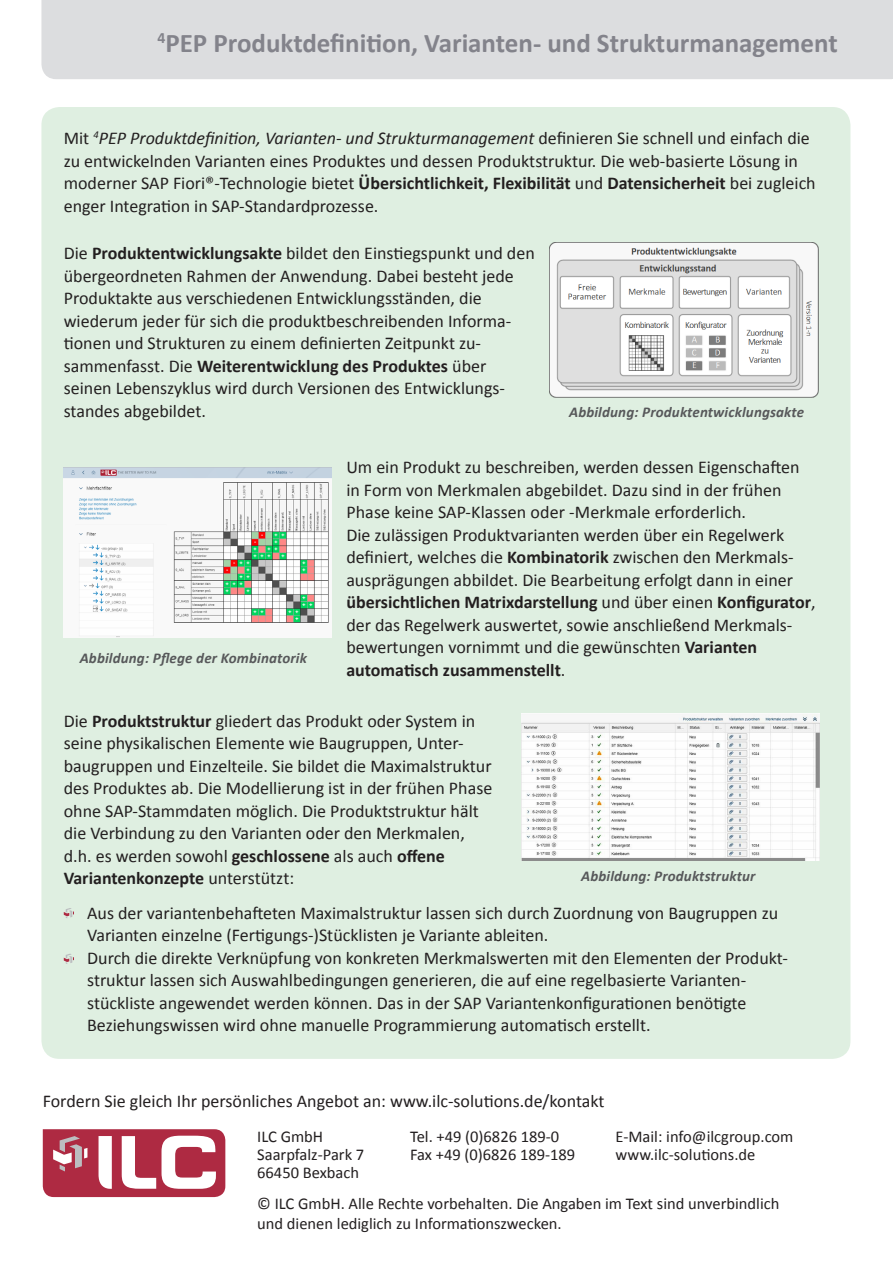
<style>
.page{position:relative;width:893px;height:1263px;background:#fff}
.page>*{position:absolute;margin:0;border:0;box-sizing:border-box;transform-origin:0 0}
.t1{font:700 27px "Calibri";color:#83838b}
.t2{font:18px/22.5px "Calibri";color:#231f20}
.t3{font:700 18px "Calibri";color:#231f20}
.t4{font:16.5px/18px "Calibri";color:#231f20}
.t5{font:italic 700 15px "Calibri";letter-spacing:.01em;color:#57585a}
.s1{font-style:italic}
.s2{font-weight:700}
.s3{font-weight:400}
</style>
<div class="page">
<div style="left:41px;top:107px;width:809px;height:952px;background:#dfefe1;border-radius:18px"></div>
<div style="left:41px;top:0;width:852px;height:79px;background:#dcdddf"></div>
<svg style="left:43px;top:1129px;width:182px;height:68px"></svg>
<img style="left:549px;top:243px;width:269px;height:154px">
<img style="left:64px;top:467px;width:268px;height:170px">
<img style="left:522px;top:713px;width:298px;height:148px">
<svg style="left:64px;top:908px;width:10px;height:10px"></svg>
<svg style="left:64px;top:954px;width:10px;height:10px"></svg>
<p class="t1" style="left:157px;top:26px;width:682px"><sup>4</sup>PEP Produktdefinition, Varianten- und Strukturmanagement</p>
<p class="t2" style="left:64px;top:127px;width:753px">Mit <sup>4</sup><span class="s1">PEP Produktdefinition, Varianten- und Strukturmanagement</span> definieren Sie schnell und einfach die zu entwickelnden Varianten eines Produktes und dessen Produktstruktur. Die web-basierte Lösung in moderner SAP Fiori®-Technologie bietet <span class="s2">Übersichtlichkeit, Flexibilität</span> und <span class="s2">Datensicherheit</span> bei zugleich enger Integration in SAP-Standardprozesse.</p>
<p class="t2" style="left:64px;top:242px;width:473px">Die <span class="s2">Produktentwicklungsakte</span> bildet den Einstiegspunkt und den</p>
<p class="t2" style="left:64px;top:265px;width:452px">übergeordneten Rahmen der Anwendung. Dabei besteht jede Produktakte aus verschiedenen Entwicklungsständen, die wiederum jeder für sich die produktbeschreibenden Informa&shy;tionen und Strukturen zu einem definierten Zeitpunkt zu&shy;sammenfasst. Die <span class="s2">Weiterentwicklung des Produktes</span> über seinen Lebenszyklus wird durch Versionen des Entwicklungs&shy;standes abgebildet.</p>
<p class="t5" style="left:569px;top:402px;width:237px">Abbildung: Produktentwicklungsakte</p>
<p class="t2" style="left:346px;top:456px;width:455px">Um ein Produkt zu beschreiben, werden dessen Eigenschaften</p>
<p class="t2" style="left:346px;top:479px;width:437px">in Form von Merkmalen abgebildet. Dazu sind in der frühen</p>
<p class="t2" style="left:346px;top:501px;width:401px">Phase keine SAP-Klassen oder -Merkmale erforderlich.</p>
<p class="t2" style="left:346px;top:524px;width:471px">Die zulässigen Produktvarianten werden über ein Regelwerk definiert, welches die <span class="s2">Kombinatorik</span> zwischen den Merkmals&shy;ausprägungen abbildet. Die Bearbeitung erfolgt dann in einer <span class="s2">übersichtlichen Matrixdarstellung</span> und über einen <span class="s2">Konfigurator</span>, der das Regelwerk auswertet, sowie anschließend Merkmals&shy;bewertungen vornimmt und die gewünschten <span class="s2">Varianten automatisch zusammenstellt</span>.</p>
<p class="t2" style="left:64px;top:710px;width:413px">Die <span class="s2">Produktstruktur</span> gliedert das Produkt oder System in</p>
<p class="t2" style="left:64px;top:732px;width:401px">seine physikalischen Elemente wie Baugruppen, Unter-</p>
<p class="t2" style="left:64px;top:755px;width:429px">baugruppen und Einzelteile. Sie bildet die Maximalstruktur</p>
<p class="t2" style="left:64px;top:777px;width:430px">des Produktes ab. Die Modellierung ist in der frühen Phase</p>
<p class="t2" style="left:64px;top:800px;width:417px">ohne SAP-Stammdaten möglich. Die Produktstruktur hält</p>
<p class="t2" style="left:64px;top:822px;width:403px">die Verbindung zu den Varianten oder den Merkmalen,</p>
<p class="t2" style="left:64px;top:845px;width:383px">d.h. es werden sowohl <span class="s2">geschlossene</span> als auch <span class="s2">offene</span></p>
<p class="t3" style="left:64px;top:867px;width:232px">Variantenkonzepte <span class="s3">unterstützt:</span></p>
<p class="t2" style="left:87px;top:902px;width:693px">Aus der variantenbehafteten Maximalstruktur lassen sich durch Zuordnung von Baugruppen zu<br>Varianten einzelne (Fertigungs-)Stücklisten je Variante ableiten.</p>
<p class="t2" style="left:87px;top:947px;width:702px">Durch die direkte Verknüpfung von konkreten Merkmalswerten mit den Elementen der Produkt&shy;struktur lassen sich Auswahlbedingungen generieren, die auf eine regelbasierte Varianten-</p>
<p class="t2" style="left:87px;top:992px;width:661px">stückliste angewendet werden können. Das in der SAP Variantenkonfigurationen benötigte<br>Beziehungswissen wird ohne manuelle Programmierung automatisch erstellt.</p>
<p class="t5" style="left:80px;top:648px;width:229px">Abbildung: Pflege der Kombinatorik</p>
<p class="t5" style="left:581px;top:866px;width:176px">Abbildung: Produktstruktur</p>
<p class="t2" style="left:43px;top:1089px;width:563px">Fordern Sie gleich Ihr persönliches Angebot an: www.ilc-solutions.de/kontakt</p>
<p class="t4" style="left:410px;top:1127px;width:167px">Tel. +49 (0)6826 189-0<br>Fax +49 (0)6826 189-189</p>
<p class="t4" style="left:257px;top:1127px;width:109px">ILC GmbH<br>Saarpfalz-Park 7<br>66450 Bexbach</p>
<p class="t4" style="left:257px;top:1194px;width:524px;line-height:19.8px">© ILC GmbH. Alle Rechte vorbehalten. Die Angaben im Text sind unverbindlich und dienen lediglich zu Informationszwecken.</p>
<p class="t4" style="left:616px;top:1127px;width:179px">E-Mail: info@ilcgroup.com www.ilc-solutions.de</p>
</div>
